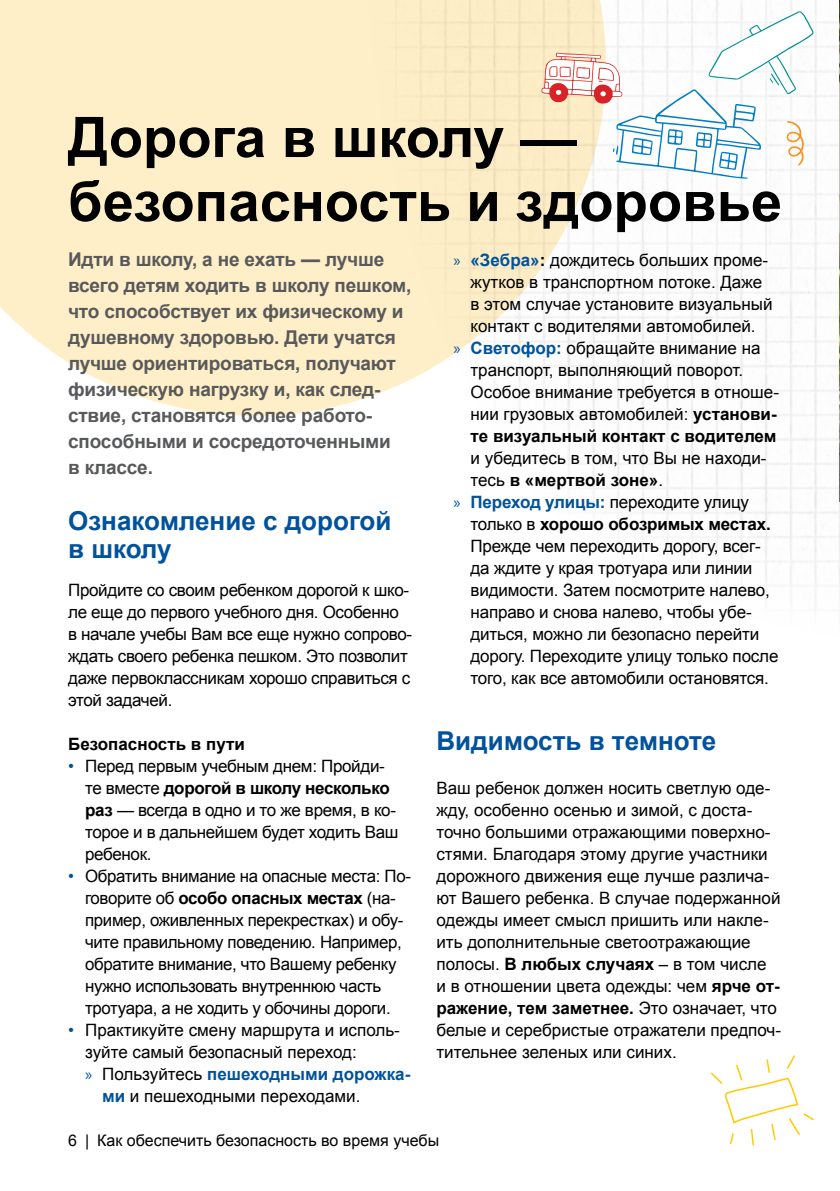
<style>
.page{position:relative;width:840px;height:1191px;background:#fff}
.page>*{position:absolute;margin:0;border:0;box-sizing:border-box;transform-origin:0 0}
.Ü1{font:700 56px/64px "Arial";color:#000}
.Ü2{font:700 26px/28px "Arial";color:#00529c}
._10pt_Anleser{font:700 19px/26px "Arial";letter-spacing:-.01em;color:#58595b}
.Fließtext{font:17px/22px "Arial";letter-spacing:-.01em;color:#000}
.Ü3{font:700 17px "Arial";color:#000}
.t1{font:16px "Arial";color:#000}
.s1{color:#00529c}
.s2{font-weight:700}
.s3{font-family:"Myriad Pro";color:#00529c}
.s4{font-weight:700;color:#00529c}
</style>
<div class="page">
<div style="left:0;top:0;width:362px;height:416px;background:#ffefc8"></div>
<div style="left:362px;top:0;width:6px;height:399px;background:#ffefc8"></div>
<img style="left:368px;top:0;width:471px;height:600px">
<svg style="left:541px;top:11px;width:272px;height:168px"></svg>
<img style="left:839px;top:0;width:1px;height:502px">
<svg style="left:710px;top:1055px;width:103px;height:90px"></svg>
<h2 class="Ü1" style="left:68px;top:107px;width:715px">Дорога в школу — безопасность и здоровье</h2>
<p class="_10pt_Anleser" style="left:68px;top:247px;width:344px">Идти в школу, а не ехать — лучше всего детям ходить в школу пешком, что способствует их физическому и душевному здоровью. Дети учатся лучше ориентироваться, получают физическую нагрузку и, как след&shy;ствие, становятся более работо&shy;способными и сосредоточенными<br>в классе.</p>
<h3 class="Ü2" style="left:68px;top:508px;width:324px">Ознакомление с дорогой в школу</h3>
<p class="Fließtext" style="left:68px;top:579px;width:345px">Пройдите со своим ребенком дорогой к шко&shy;ле еще до первого учебного дня. Особенно в начале учебы Вам все еще нужно сопрово&shy;ждать своего ребенка пешком. Это позволит даже первоклассникам хорошо справиться с этой задачей.</p>
<h2 class="Ü3" style="left:68px;top:733px;width:178px">Безопасность в пути</h2>
<p class="Fließtext" style="left:85px;top:755px;width:315px;text-indent:-17px"><span class="s1">•</span> Перед первым учебным днем: Пройди&shy;те вместе <span class="s2">дорогой в школу несколько раз</span> — всегда в одно и то же время, в ко&shy;торое и в дальнейшем будет ходить Ваш ребенок.</p>
<p class="Fließtext" style="left:85px;top:865px;width:327px;text-indent:-17px"><span class="s1">•</span> Обратить внимание на опасные места: По&shy;говорите об <span class="s2">особо опасных местах</span> (на&shy;пример, оживленных перекрестках) и обу&shy;чите правильному поведению. Например, обратите внимание, что Вашему ребенку нужно использовать внутреннюю часть тротуара, а не ходить у обочины дороги.</p>
<p class="Fließtext" style="left:85px;top:1019px;width:316px;text-indent:-17px"><span class="s1">•</span> Практикуйте смену маршрута и исполь&shy;зуйте самый безопасный переход:</p>
<p class="Fließtext" style="left:102px;top:1063px;width:309px;text-indent:-17px"><span class="s3">»</span> Пользуйтесь <span class="s4">пешеходными дорожка&shy;ми</span> и пешеходными переходами.</p>
<p class="Fließtext" style="left:470px;top:249px;width:303px;text-indent:-17px"><span class="s3">»</span> <span class="s4">«Зебра»</span><span class="s2">:</span> дождитесь больших проме&shy;жутков в транспортном потоке. Даже в этом случае установите визуальный контакт с водителями автомобилей.</p>
<p class="Fließtext" style="left:470px;top:337px;width:310px;text-indent:-17px"><span class="s3">»</span> <span class="s4">Светофор:</span> обращайте внимание на транспорт, выполняющий поворот.<br>Особое внимание требуется в отноше&shy;нии грузовых автомобилей: <span class="s2">установи&shy;те визуальный контакт с водителем </span>и убедитесь в том, что Вы не находи&shy;тесь <span class="s2">в «мертвой зоне»</span>.</p>
<p class="Fließtext" style="left:470px;top:491px;width:309px;text-indent:-17px"><span class="s3">»</span> <span class="s4">Переход улицы:</span> переходите улицу только в <span class="s2">хорошо обозримых местах.<br></span>Прежде чем переходить дорогу, всег&shy;да ждите у края тротуара или линии видимости. Затем посмотрите налево, направо и снова налево, чтобы убе&shy;диться, можно ли безопасно перейти дорогу. Переходите улицу только после того, как все автомобили остановятся.</p>
<h3 class="Ü2" style="left:436px;top:728px;width:281px">Видимость в темноте</h3>
<p class="Fließtext" style="left:436px;top:777px;width:346px">Ваш ребенок должен носить светлую оде&shy;жду, особенно осенью и зимой, с доста&shy;точно большими отражающими поверхно&shy;стями. Благодаря этому другие участники дорожного движения еще лучше различа&shy;ют Вашего ребенка. В случае подержанной одежды имеет смысл пришить или накле&shy;ить дополнительные светоотражающие полосы. <span class="s2">В любых случаях</span> – в том числе<br>и в отношении цвета одежды: чем <span class="s2">ярче от&shy;ражение, тем заметнее.</span> Это означает, что белые и серебристые отражатели предпоч&shy;тительнее зеленых или синих.</p>
<p class="t1" style="left:68px;top:1130px;width:372px">6 | Как обеспечить безопасность во время учебы</p>
</div>
